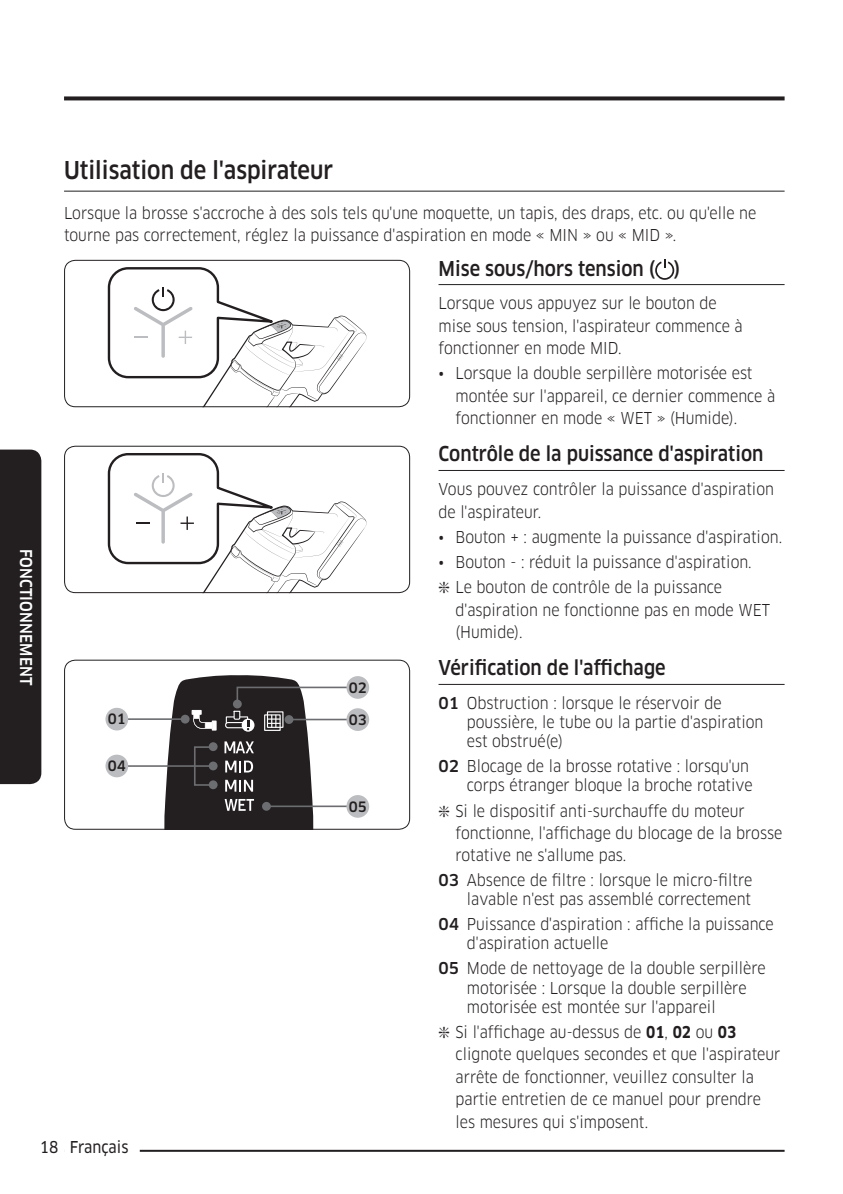
<style>
.page{position:relative;width:843px;height:1194px;background:#fff}
.page>*{position:absolute;margin:0;border:0;box-sizing:border-box;transform-origin:0 0}
.t1{font:500 24px "Samsung Clan Pro";color:#231f20;scale:.9 1}
.t2{font:500 20px "Samsung Clan Pro";color:#231f20;scale:.9 1}
.t3{font:16px/22.4px "Samsung Clan Pro";color:#231f20;scale:.9 1}
.t4{font:500 16px "Samsung Clan Pro";letter-spacing:.01em;color:#fff;scale:.9 1}
.t5{font:16px "Samsung Clan Pro News";color:#231f20;scale:.9 1}
.t6{font:500 14px "Samsung Clan Pro";color:#231f20}
.s1{font-weight:500}
.s2{font-weight:700}
</style>
<div class="page">
<div style="left:0;top:450px;width:41px;height:334px;background:#231f20"></div>
<hr style="left:64px;top:191px;width:720px;height:1px;background:#231f20">
<svg style="left:64px;top:266px;width:302px;height:141px"></svg>
<div style="left:64px;top:260px;width:346px;height:147px;border:1px solid #231f20;border-radius:11px"></div>
<hr style="left:438px;top:284px;width:346px;height:1px;background:#231f20">
<svg style="left:655px;top:260px;width:19px;height:20px"></svg>
<svg style="left:64px;top:452px;width:302px;height:141px"></svg>
<div style="left:64px;top:446px;width:346px;height:147px;border:1px solid #231f20;border-radius:11px"></div>
<hr style="left:438px;top:470px;width:346px;height:1px;background:#231f20">
<hr style="left:115px;top:718px;width:70px;height:2px;background:#6c6d70">
<hr style="left:115px;top:765px;width:98px;height:2px;background:#6c6d70">
<svg style="left:164px;top:675px;width:182px;height:153px"></svg>
<div style="left:64px;top:660px;width:346px;height:170px;border:1px solid #231f20;border-radius:11px"></div>
<div style="left:105px;top:708px;width:23px;height:22px;background:#bcbdc0;border-radius:50%"></div>
<div style="left:105px;top:755px;width:23px;height:22px;background:#bcbdc0;border-radius:50%"></div>
<div style="left:346px;top:676px;width:23px;height:23px;background:#bcbdc0;border-radius:50%"></div>
<div style="left:346px;top:708px;width:23px;height:23px;background:#bcbdc0;border-radius:50%"></div>
<div style="left:346px;top:795px;width:23px;height:23px;background:#bcbdc0;border-radius:50%"></div>
<hr style="left:438px;top:684px;width:346px;height:1px;background:#231f20">
<svg style="left:64px;top:96px;width:720px;height:4px;background:#3b3839"></svg>
<hr style="left:64px;top:1150px;width:720px;height:2px;background:#231f20">
<div style="left:64px;top:1147px;width:76px;height:6px;background:#fff"></div>
<p class="t4" style="left:35px;top:548px;width:153px;rotate:90deg">FONCTIONNEMENT</p>
<h1 class="t1" style="left:64px;top:156px;width:300px">Utilisation de l'aspirateur</h1>
<p class="t3" style="left:64px;top:202px;width:770px">Lorsque la brosse s'accroche à des sols tels qu'une moquette, un tapis, des draps, etc. ou qu'elle ne tourne pas correctement, réglez la puissance d'aspiration en mode « MIN » ou « MID ».</p>
<p class="t2" style="left:438px;top:256px;width:270px">Mise sous/hors tension ( )</p>
<p class="t3" style="left:438px;top:292px;width:339px">Lorsque vous appuyez sur le bouton de mise sous tension, l'aspirateur commence à fonctionner en mode MID.</p>
<p class="t3" style="left:455px;top:362px;width:357px;text-indent:-17px">• Lorsque la double serpillère motorisée est montée sur l'appareil, ce dernier commence à fonctionner en mode « WET » (Humide).</p>
<p class="t2" style="left:438px;top:442px;width:362px">Contrôle de la puissance d'aspiration</p>
<p class="t3" style="left:438px;top:478px;width:374px">Vous pouvez contrôler la puissance d'aspiration de l'aspirateur.</p>
<p class="t3" style="left:438px;top:526px;width:383px">• Bouton + : augmente la puissance d'aspiration.</p>
<p class="t3" style="left:438px;top:550px;width:349px;line-height:25.2px">• Bouton - : réduit la puissance d'aspiration. ❇ Le bouton de contrôle de la puissance</p>
<p class="t3" style="left:455px;top:599px;width:351px">d'aspiration ne fonctionne pas en mode WET (Humide).</p>
<p class="t6" style="left:108px;top:711px;width:20px">01</p>
<p class="t6" style="left:108px;top:758px;width:20px">04</p>
<p class="t5" style="left:40px;top:1137px;width:100px">18 Français</p>
<p class="t6" style="left:349px;top:679px;width:20px">02</p>
<p class="t6" style="left:349px;top:711px;width:20px">03</p>
<p class="t6" style="left:349px;top:798px;width:20px">05</p>
<p class="t2" style="left:438px;top:656px;width:254px">Vérification de l'affichage</p>
<p class="t3" style="left:467px;top:693px;width:331px;line-height:19.2px;text-indent:-28px"><span class="s1">01</span> Obstruction : lorsque le réservoir de poussière, le tube ou la partie d'aspiration est obstrué(e)</p>
<p class="t3" style="left:438px;top:756px;width:350px;line-height:19.2px;text-align:right"><span class="s1">02</span> Blocage de la brosse rotative : lorsqu'un corps étranger bloque la broche rotative</p>
<p class="t3" style="left:455px;top:799px;width:364px;text-indent:-17px">❇ Si le dispositif anti-surchauffe du moteur fonctionne, l'affichage du blocage de la brosse rotative ne s'allume pas.</p>
<p class="t3" style="left:438px;top:871px;width:350px;line-height:19.2px;text-align:right"><span class="s1">03</span> Absence de filtre : lorsque le micro-filtre lavable n'est pas assemblé correctement</p>
<p class="t3" style="left:467px;top:915px;width:342px;line-height:19.2px;text-indent:-28px"><span class="s1">04</span> Puissance d'aspiration : affiche la puissance d'aspiration actuelle</p>
<p class="t3" style="left:467px;top:959px;width:333px;line-height:19.2px;text-indent:-28px"><span class="s1">05</span> Mode de nettoyage de la double serpillère motorisée : Lorsque la double serpillère motorisée est montée sur l'appareil</p>
<p class="t3" style="left:455px;top:1021px;width:362px;text-indent:-17px">❇ Si l'affichage au-dessus de <span class="s2">01</span>, <span class="s2">02</span> ou <span class="s2">03 </span>clignote quelques secondes et que l'aspirateur arrête de fonctionner, veuillez consulter la partie entretien de ce manuel pour prendre les mesures qui s'imposent.</p>
</div>
